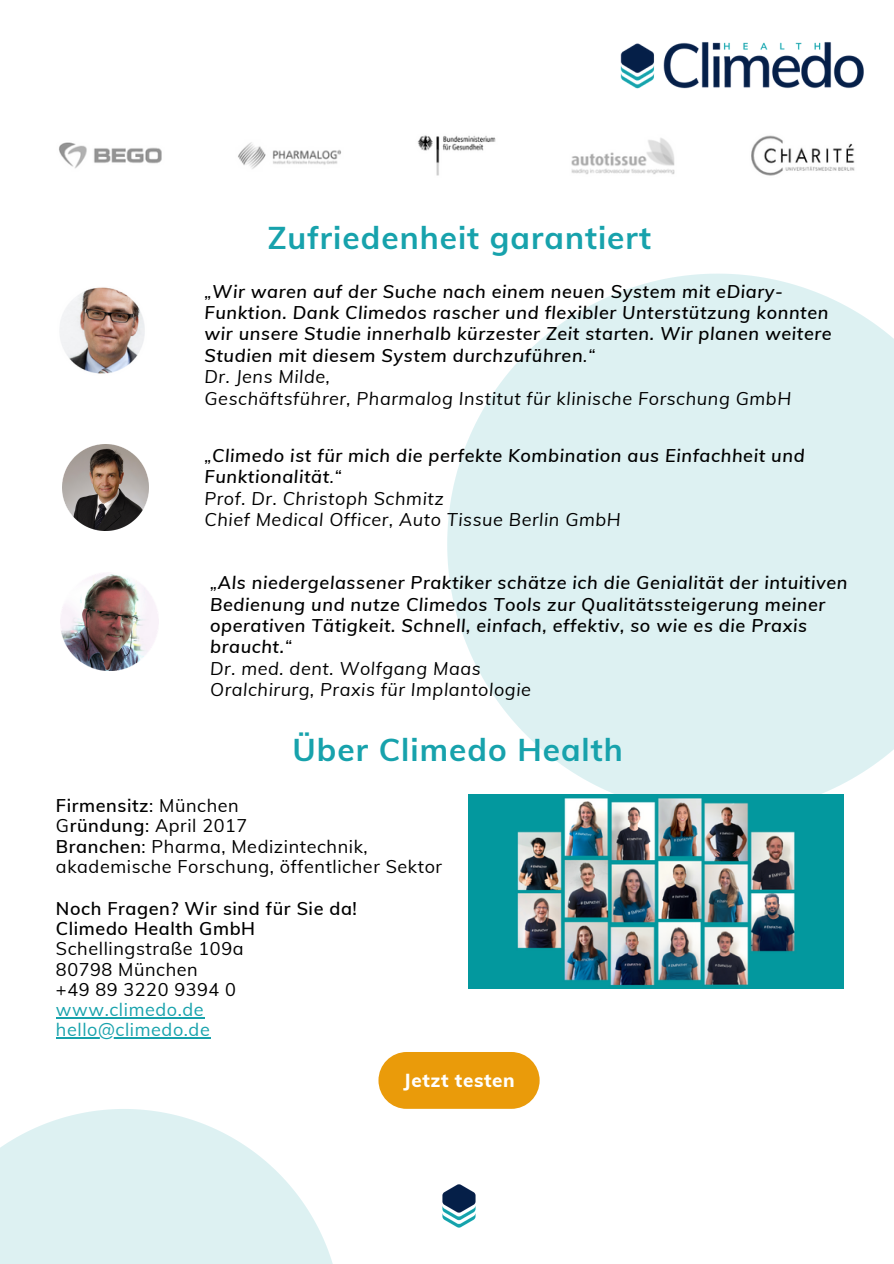
<style>
.page{position:relative;width:894px;height:1264px;background:#fff}
.page>*{position:absolute;margin:0;border:0;box-sizing:border-box;transform-origin:0 0}
.t1{font:700 31.5px "Muli";letter-spacing:.03em;color:#17a2ac}
.t2{font:800 18.9px "Muli";letter-spacing:.03em;color:#fff}
.t3{font:italic 600 18px/21.5px "Muli";letter-spacing:.03em;color:#000}
.t4{font:italic 18px "Muli";letter-spacing:.03em;color:#000}
.t5{font:18px/20.2px "Muli";letter-spacing:.03em;color:#000}
.t6{font:600 18px "Muli";letter-spacing:.03em;color:#000}
.t7{font:18px "Muli";letter-spacing:.03em;color:#17a2ac}
.s1{font-weight:400}
.s2{font-weight:600}
</style>
<div class="page">
<img style="left:620px;top:42px;width:243px;height:47px">
<svg style="left:447px;top:273px;width:446px;height:541px;background:#e1f2f3"></svg>
<img style="left:59px;top:135px;width:796px;height:41px">
<img style="left:61px;top:573px;width:98px;height:97px">
<img style="left:60px;top:287px;width:85px;height:87px">
<svg style="left:0;top:1109px;width:333px;height:154px;fill:#ddf1f2"></svg>
<img style="left:442px;top:1184px;width:33px;height:43px">
<img style="left:63px;top:445px;width:85px;height:85px">
<hr style="left:56px;top:1017px;width:148px;height:1px;background:#17a2ac">
<hr style="left:56px;top:1037px;width:154px;height:1px;background:#17a2ac">
<img style="left:468px;top:795px;width:375px;height:193px">
<div style="left:378px;top:1051px;width:161px;height:57px;background:#ea9b0a;border-radius:28px"></div>
<p class="t1" style="left:267px;top:217px;width:385px">Zufriedenheit garantiert</p>
<p class="t3" style="left:204px;top:280px;width:628px"><span class="s1">„</span>Wir waren auf der Suche nach einem neuen System mit eDiary-Funktion. Dank Climedos rascher und flexibler Unterstützung konnten wir unsere Studie innerhalb kürzester Zeit starten. Wir planen weitere Studien mit diesem System durchzuführen<span class="s1">.“</span></p>
<p class="t4" style="left:204px;top:365px;width:127px">Dr. Jens Milde,</p>
<p class="t4" style="left:204px;top:386px;width:588px">Geschäftsführer, Pharmalog Institut für klinische Forschung GmbH</p>
<p class="t3" style="left:204px;top:444px;width:601px"><span class="s1">„</span>Climedo ist für mich die perfekte Kombination aus Einfachheit und<br>Funktionalität<span class="s1">.“</span></p>
<p class="t4" style="left:204px;top:486px;width:241px">Prof. Dr. Christoph Schmitz</p>
<p class="t4" style="left:204px;top:508px;width:417px">Chief Medical Officer, Auto Tissue Berlin GmbH</p>
<p class="t3" style="left:210px;top:571px;width:638px"><span class="s1">„</span>Als niedergelassener Praktiker schätze ich die Genialität der intuitiven Bedienung und nutze Climedos Tools zur Qualitätssteigerung meiner operativen Tätigkeit. Schnell, einfach, effektiv, so wie es die Praxis braucht.<span class="s1">“</span></p>
<p class="t4" style="left:210px;top:656px;width:272px">Dr. med. dent. Wolfgang Maas</p>
<p class="t4" style="left:210px;top:678px;width:322px">Oralchirurg, Praxis für Implantologie</p>
<p class="t1" style="left:292px;top:729px;width:332px">Über Climedo Health</p>
<p class="t6" style="left:56px;top:794px;width:184px">Firmensitz<span class="s1">: München</span></p>
<p class="t5" style="left:56px;top:815px;width:193px">G<span class="s2">ründung</span>: April 2017</p>
<p class="t5" style="left:56px;top:835px;width:387px"><span class="s2">Branchen</span>: Pharma, Medizintechnik, akademische Forschung, öffentlicher Sektor</p>
<p class="t6" style="left:56px;top:896px;width:302px">Noch Fragen? Wir sind für Sie da!</p>
<p class="t6" style="left:56px;top:916px;width:200px">Climedo Health GmbH</p>
<p class="t5" style="left:56px;top:938px;width:189px">Schellingstraße 109a</p>
<p class="t5" style="left:56px;top:958px;width:143px">80798 München</p>
<p class="t5" style="left:56px;top:978px;width:181px">+49 89 3220 9394 0</p>
<p class="t7" style="left:56px;top:997px;width:149px">www.climedo.de</p>
<p class="t7" style="left:56px;top:1018px;width:155px">hello@climedo.de</p>
<p class="t2" style="left:403px;top:1068px;width:113px">Jetzt testen</p>
</div>
